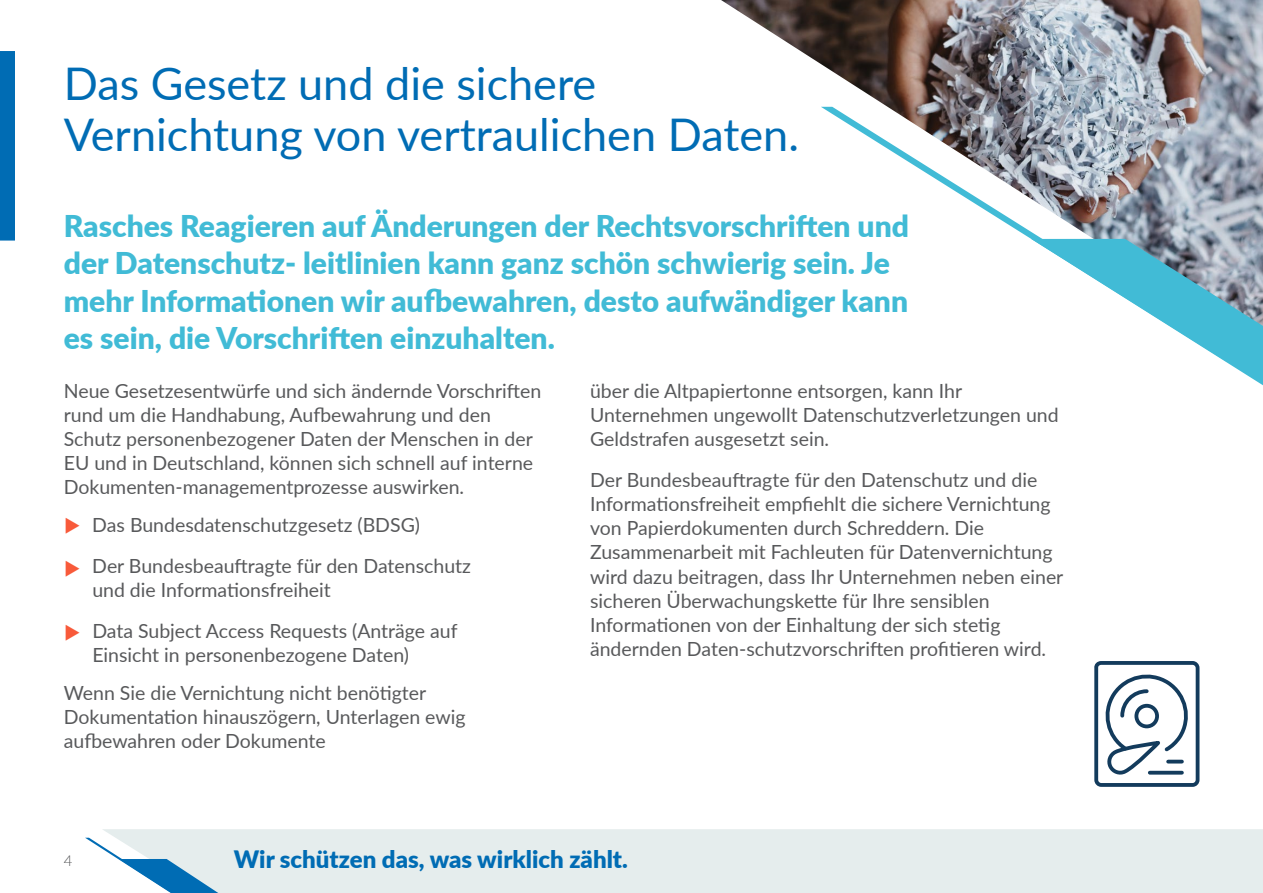
<style>
.page{position:relative;width:1263px;height:893px;background:#fff}
.page>*{position:absolute;margin:0;border:0;box-sizing:border-box;transform-origin:0 0}
.t1{font:45px/51px "Lato";color:#006cb4}
.t2{font:900 30px/37.5px "Lato";color:#41bbd6}
.t3{font:900 24px "Lato";color:#006cb4}
.t4{font:19.5px/24px "Lato";color:#58595b}
.t5{font:300 15px "Lato";color:#58595b}
</style>
<div class="page">
<div style="left:103px;top:829px;width:1160px;height:64px;background:#e5eded"></div>
<svg style="left:85px;top:838px;width:230px;height:55px"></svg>
<div style="left:1094px;top:661px;width:105px;height:126px;border:4px solid #133b5c;border-radius:5px"></div>
<svg style="left:1105px;top:674px;width:83px;height:101px"></svg>
<img style="left:721px;top:0;width:542px;height:239px">
<svg style="left:821px;top:107px;width:417px;height:132px"></svg>
<svg style="left:1031px;top:239px;width:232px;height:146px"></svg>
<div style="left:0;top:51px;width:15px;height:190px;background:#006cb4"></div>
<h1 class="t1" style="left:64px;top:56px;width:737px">Das Gesetz und die sichere<br>Vernichtung von vertraulichen Daten.</h1>
<h2 class="t2" style="left:64px;top:206px;width:847px">Rasches Reagieren auf Änderungen der Rechtsvorschriften und der Datenschutz- leitlinien kann ganz schön schwierig sein. Je mehr Informationen wir aufbewahren, desto aufwändiger kann es sein, die Vorschriften einzuhalten.</h2>
<p class="t4" style="left:64px;top:378px;width:479px">Neue Gesetzesentwürfe und sich ändernde Vorschriften rund um die Handhabung, Aufbewahrung und den Schutz personenbezogener Daten der Menschen in der EU und in Deutschland, können sich schnell auf interne Dokumenten-managementprozesse auswirken.</p>
<p class="t4" style="left:590px;top:379px;width:470px">über die Altpapiertonne entsorgen, kann Ihr<br>Unternehmen ungewollt Datenschutzverletzungen und<br>Geldstrafen ausgesetzt sein.</p>
<p class="t4" style="left:590px;top:468px;width:475px">Der Bundesbeauftragte für den Datenschutz und die Informationsfreiheit empfiehlt die sichere Vernichtung von Papierdokumenten durch Schreddern. Die Zusammenarbeit mit Fachleuten für Datenvernichtung wird dazu beitragen, dass Ihr Unternehmen neben einer sicheren Überwachungskette für Ihre sensiblen Informationen von der Einhaltung der sich stetig ändernden Daten-schutzvorschriften profitieren wird.</p>
<p class="t4" style="left:92px;top:504px;width:380px;line-height:41px">Das Bundesdatenschutzgesetz (BDSG)<br>Der Bundesbeauftragte für den Datenschutz</p>
<p class="t4" style="left:92px;top:569px;width:367px;line-height:41px">und die Informationsfreiheit<br>Data Subject Access Requests (Anträge auf</p>
<p class="t4" style="left:92px;top:642px;width:318px">Einsicht in personenbezogene Daten)</p>
<p class="t4" style="left:64px;top:680px;width:403px">Wenn Sie die Vernichtung nicht benötigter<br>Dokumentation hinauszögern, Unterlagen ewig aufbewahren oder Dokumente</p>
<p class="t5" style="left:64px;top:851px;width:10px">4</p>
<p class="t3" style="left:234px;top:841px;width:395px">Wir schützen das, was wirklich zählt.</p>
</div>
